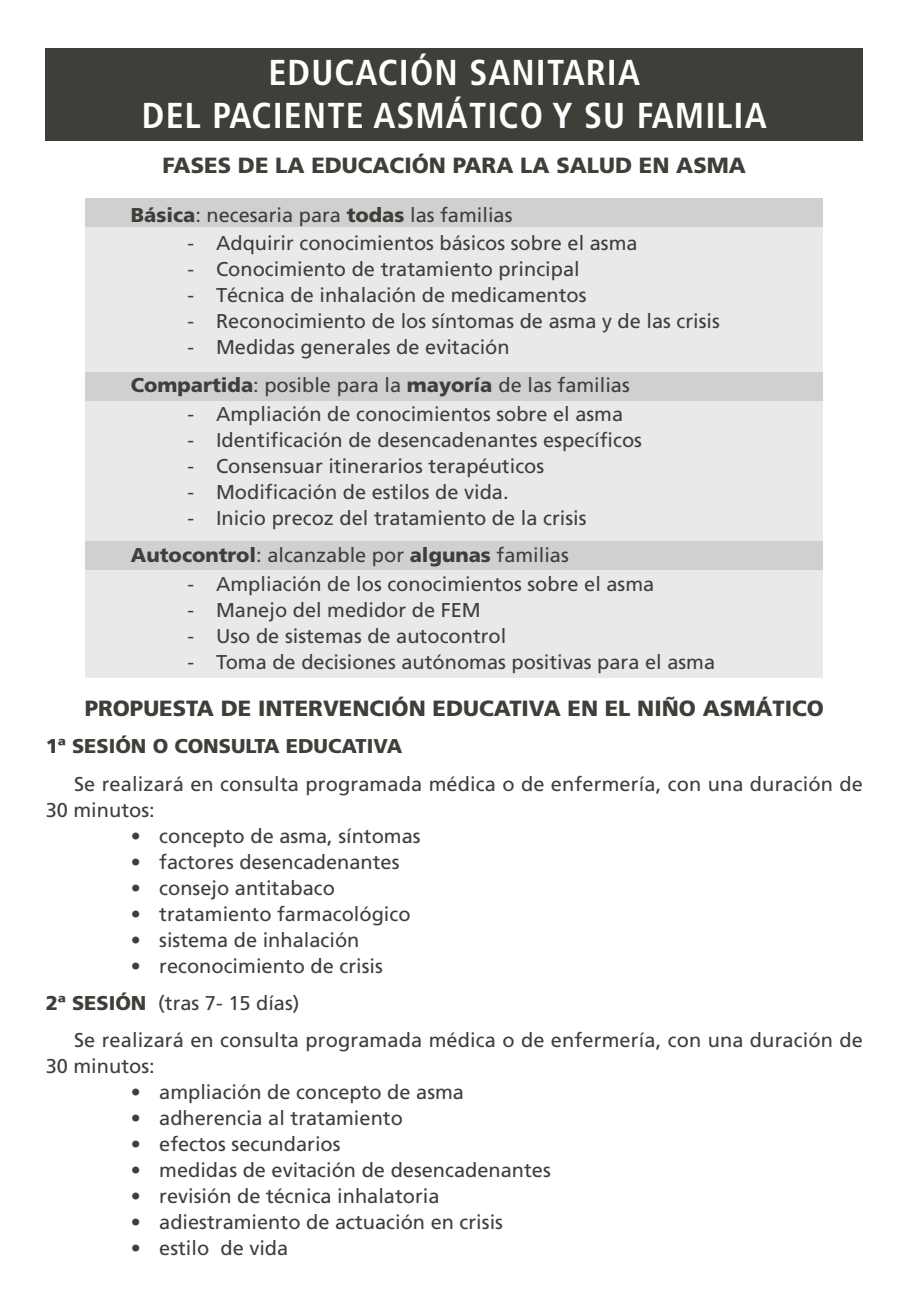
<style>
.page{position:relative;width:908px;height:1304px;background:#fff}
.page>*{position:absolute;margin:0;border:0;box-sizing:border-box;transform-origin:0 0}
.t1{font:700 condensed 36px/43.2px "Frutiger";letter-spacing:.03em;color:#fdffff;text-align:center}
.t2{font:900 22px "Frutiger";color:#403e39}
.t3{font:20px/37.4px "Frutiger";color:#403e39}
.t4{font:900 20px "Frutiger";color:#403e39}
.s1{font-weight:900}
</style>
<div class="page">
<div style="left:85px;top:198px;width:737px;height:479px;background:#e7e9ea"></div>
<div style="left:46px;top:48px;width:816px;height:92px;background:#403e39"></div>
<div style="left:85px;top:198px;width:737px;height:29px;background:#cfd1d1"></div>
<div style="left:85px;top:372px;width:737px;height:29px;background:#cfd1d1"></div>
<div style="left:85px;top:542px;width:737px;height:28px;background:#cfd1d1"></div>
<h1 class="t1" style="left:142px;top:54px;width:626px">EDUCACIÓN SANITARIA<br>DEL PACIENTE ASMÁTICO Y SU FAMILIA</h1>
<p class="t2" style="left:162px;top:156px;width:584px">FASES DE LA EDUCACIÓN PARA LA SALUD EN ASMA</p>
<p class="t3" style="left:131px;top:197px;width:383px"><span class="s1">Básica</span>: necesaria para <span class="s1">todas</span> las familias</p>
<p class="t3" style="left:187px;top:226px;width:451px">- Adquirir conocimientos básicos sobre el asma</p>
<p class="t3" style="left:187px;top:252px;width:393px">- Conocimiento de tratamiento principal</p>
<p class="t3" style="left:187px;top:278px;width:400px">- Técnica de inhalación de medicamentos</p>
<p class="t3" style="left:187px;top:304px;width:533px">- Reconocimiento de los síntomas de asma y de las crisis</p>
<p class="t3" style="left:131px;top:330px;width:500px;text-indent:57px">- Medidas generales de evitación<br><span class="s1">Compartida</span>: posible para la <span class="s1">mayoría</span> de las familias</p>
<p class="t3" style="left:187px;top:396px;width:437px">- Ampliación de conocimientos sobre el asma</p>
<p class="t3" style="left:187px;top:422px;width:456px">- Identificación de desencadenantes específicos</p>
<p class="t3" style="left:187px;top:448px;width:358px">- Consensuar itinerarios terapéuticos</p>
<p class="t3" style="left:187px;top:474px;width:322px">- Modificación de estilos de vida.</p>
<p class="t3" style="left:131px;top:500px;width:457px;text-indent:57px">- Inicio precoz del tratamiento de la crisis<br><span class="s1">Autocontrol</span>: alcanzable por <span class="s1">algunas</span> familias</p>
<p class="t3" style="left:187px;top:567px;width:468px">- Ampliación de los conocimientos sobre el asma</p>
<p class="t3" style="left:187px;top:593px;width:294px">- Manejo del medidor de FEM</p>
<p class="t3" style="left:187px;top:619px;width:320px">- Uso de sistemas de autocontrol</p>
<p class="t3" style="left:187px;top:645px;width:529px">- Toma de decisiones autónomas positivas para el asma</p>
<p class="t2" style="left:85px;top:699px;width:740px">PROPUESTA DE INTERVENCIÓN EDUCATIVA EN EL NIÑO ASMÁTICO</p>
<p class="t4" style="left:46px;top:738px;width:358px">1ª SESIÓN O CONSULTA EDUCATIVA</p>
<p class="t3" style="left:46px;top:772px;width:818px;line-height:26px;text-indent:28px">Se realizará en consulta programada médica o de enfermería, con una duración de<br>30 minutos:</p>
<p class="t3" style="left:131px;top:819px;width:291px">• concepto de asma, síntomas</p>
<p class="t3" style="left:131px;top:845px;width:270px">• factores desencadenantes</p>
<p class="t3" style="left:131px;top:871px;width:206px">• consejo antitabaco</p>
<p class="t3" style="left:131px;top:897px;width:281px">• tratamiento farmacológico</p>
<p class="t3" style="left:131px;top:923px;width:230px">• sistema de inhalación</p>
<p class="t3" style="left:46px;top:949px;width:338px;text-indent:85px">• reconocimiento de crisis<br><span class="s1">2ª SESIÓN</span> (tras 7- 15 días)</p>
<p class="t3" style="left:46px;top:1029px;width:818px;line-height:26px;text-indent:28px">Se realizará en consulta programada médica o de enfermería, con una duración de<br>30 minutos:</p>
<p class="t3" style="left:131px;top:1075px;width:334px">• ampliación de concepto de asma</p>
<p class="t3" style="left:131px;top:1101px;width:273px">• adherencia al tratamiento</p>
<p class="t3" style="left:131px;top:1127px;width:211px">• efectos secundarios</p>
<p class="t3" style="left:131px;top:1153px;width:421px">• medidas de evitación de desencadenantes</p>
<p class="t3" style="left:131px;top:1179px;width:310px">• revisión de técnica inhalatoria</p>
<p class="t3" style="left:131px;top:1205px;width:373px">• adiestramiento de actuación en crisis</p>
<p class="t3" style="left:131px;top:1231px;width:159px">• estilo de vida</p>
</div>
